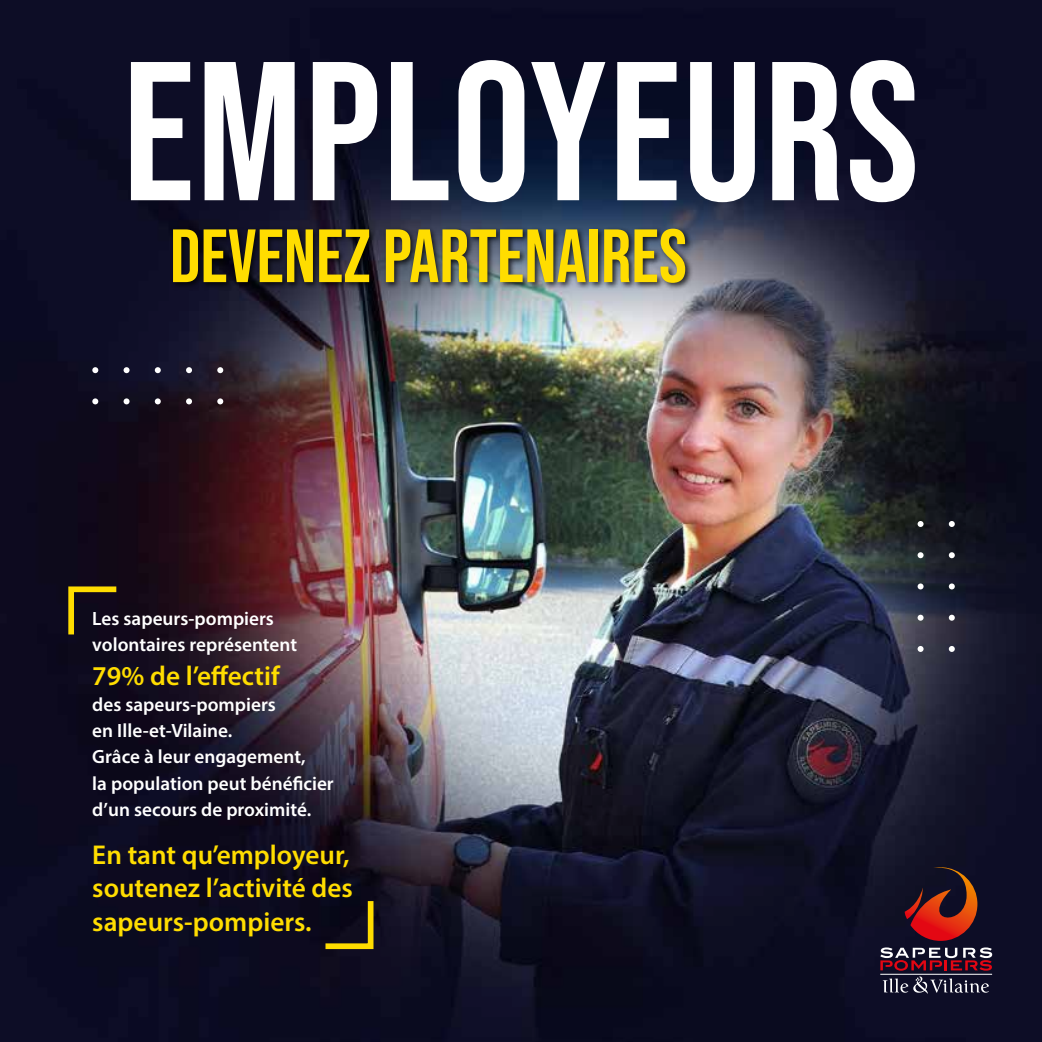
<style>
.page{position:relative;width:1042px;height:1042px;background:#fff}
.page>*{position:absolute;margin:0;border:0;box-sizing:border-box;transform-origin:0 0}
.t1{font:197.4px "Bebas Neue";letter-spacing:.01em;color:#fff}
.t2{font:75.25px "Bebas Neue";color:#fd0}
.t3{font:27.3px/33.4px "Myriad Variable Concept";color:#fd0}
.t4{font:19.25px/26.2px "Myriad Variable Concept";color:#fff}
</style>
<div class="page">
<img style="left:0;top:0;width:1042px;height:1042px">
<svg style="left:917px;top:521px;width:6px;height:6px"></svg>
<svg style="left:917px;top:552px;width:6px;height:6px"></svg>
<svg style="left:917px;top:615px;width:6px;height:6px"></svg>
<svg style="left:917px;top:583px;width:6px;height:6px"></svg>
<svg style="left:917px;top:646px;width:6px;height:6px"></svg>
<svg style="left:949px;top:521px;width:6px;height:6px"></svg>
<svg style="left:949px;top:552px;width:6px;height:6px"></svg>
<svg style="left:949px;top:615px;width:6px;height:6px"></svg>
<svg style="left:949px;top:583px;width:6px;height:6px"></svg>
<svg style="left:949px;top:646px;width:6px;height:6px"></svg>
<svg style="left:92px;top:398px;width:6px;height:6px"></svg>
<svg style="left:124px;top:398px;width:6px;height:6px"></svg>
<svg style="left:186px;top:398px;width:6px;height:6px"></svg>
<svg style="left:155px;top:398px;width:6px;height:6px"></svg>
<svg style="left:217px;top:398px;width:6px;height:6px"></svg>
<svg style="left:92px;top:367px;width:6px;height:6px"></svg>
<svg style="left:124px;top:367px;width:6px;height:6px"></svg>
<svg style="left:186px;top:367px;width:6px;height:6px"></svg>
<svg style="left:155px;top:367px;width:6px;height:6px"></svg>
<svg style="left:217px;top:367px;width:6px;height:6px"></svg>
<div style="left:170px;top:226px;width:523px;height:64px;background:#000;opacity:.75"></div>
<svg style="left:65px;top:583px;width:57px;height:57px;background:#352a16"></svg>
<svg style="left:320px;top:895px;width:56px;height:57px;background:#322b16"></svg>
<svg style="left:883px;top:976px;width:106px;height:17px;background:#3f3f53"></svg>
<svg style="left:880px;top:947px;width:112px;height:23px;background:#623749"></svg>
<svg style="left:904px;top:863px;width:73px;height:78px;background:#611c1d"></svg>
<hr style="left:880px;top:974px;width:112px;height:1px;background:#fff">
<h1 class="t1" style="left:123px;top:20px;width:798px">EMPLOYEURS</h1>
<h2 class="t2" style="left:170px;top:213px;width:518px">DEVENEZ PARTENAIRES</h2>
<p class="t4" style="left:92px;top:605px;width:206px">Les sapeurs-pompiers volontaires représentent</p>
<h3 class="t3" style="left:92px;top:658px;width:189px">79% de l’effectif</h3>
<p class="t4" style="left:92px;top:691px;width:243px">des sapeurs-pompiers<br>en Ille-et-Vilaine.<br>Grâce à leur engagement,<br>la population peut bénéficier d’un secours de proximité.</p>
<h3 class="t3" style="left:92px;top:838px;width:262px">En tant qu’employeur, soutenez l’activité des sapeurs-pompiers.</h3>
</div>
